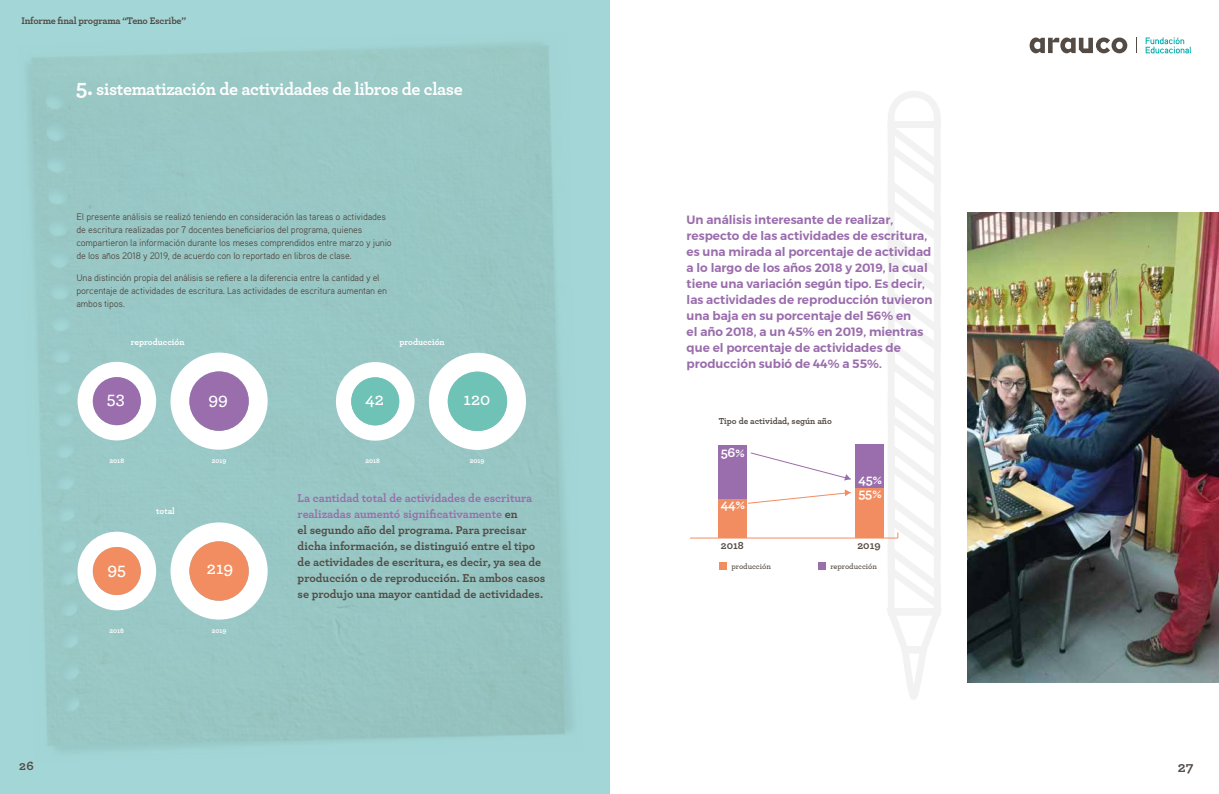
<style>
.page{position:relative;width:1219px;height:794px;background:#fff}
.page>*{position:absolute;margin:0;border:0;box-sizing:border-box;transform-origin:0 0}
.t1{font:700 18px "Archer";letter-spacing:-.02em;color:#fff}
.t2{font:600 18px "Archer";color:#fff}
.t3{font:700 15px "Archer";color:#544b45}
.t4{font:700 14px "Archer";letter-spacing:-.025em;color:#fff}
.t5{font:700 13px "Archer";color:#544b45}
.t6{font:600 12px/16px "Montserrat";color:#9a6dac}
.t7{font:700 12px/16px "Archer";color:#544b45}
.t8{font:700 11px "Archer";color:#544b45}
.t9{font:700 10px "Archer";letter-spacing:-.02em;color:#544b45}
.t10{font:9.5px/13px "Aaux Pro OT";letter-spacing:-.02em;color:#544b45}
.t11{font:700 9px "Archer";color:#fff}
.t12{font:700 9px "Archer";color:#544b45}
.t13{font:600 8px "Archer";color:#544b45}
.t14{font:700 7px "Archer";color:#fff}
.s1{font-size:23px}
.s2{color:#9a6dac}
</style>
<div class="page">
<div style="left:0;top:0;width:609px;height:794px;background:#a3d6d6"></div>
<img style="left:28px;top:44px;width:544px;height:706px">
<img style="left:967px;top:213px;width:252px;height:469px">
<div style="left:718px;top:498px;width:28px;height:40px;background:#f28d61"></div>
<div style="left:718px;top:444px;width:28px;height:54px;background:#9a6dac"></div>
<div style="left:855px;top:488px;width:28px;height:50px;background:#f28d61"></div>
<div style="left:855px;top:444px;width:28px;height:44px;background:#9a6dac"></div>
<hr style="left:690px;top:538px;width:208px;height:1px;background:#f28d61">
<svg style="left:885px;top:91px;width:57px;height:609px"></svg>
<svg style="left:750px;top:452px;width:101px;height:28px"></svg>
<svg style="left:748px;top:489px;width:103px;height:15px"></svg>
<div style="left:719px;top:562px;width:7px;height:7px;background:#f28d61"></div>
<div style="left:818px;top:562px;width:7px;height:7px;background:#9a6dac"></div>
<svg style="left:78px;top:362px;width:78px;height:78px"></svg>
<svg style="left:170px;top:352px;width:98px;height:98px"></svg>
<div style="left:93px;top:377px;width:48px;height:48px;background:#9a6dac;border-radius:50%"></div>
<div style="left:189px;top:371px;width:60px;height:60px;background:#9a6dac;border-radius:50%"></div>
<svg style="left:336px;top:362px;width:79px;height:79px;background:#ddeceb"></svg>
<svg style="left:429px;top:353px;width:97px;height:97px;background:#deedec"></svg>
<div style="left:351px;top:377px;width:48px;height:48px;background:#6fc2b6;border-radius:50%"></div>
<div style="left:448px;top:372px;width:59px;height:59px;background:#6fc2b6;border-radius:50%"></div>
<svg style="left:78px;top:532px;width:78px;height:78px"></svg>
<svg style="left:170px;top:522px;width:98px;height:97px"></svg>
<div style="left:93px;top:547px;width:48px;height:48px;background:#f28d61;border-radius:50%"></div>
<div style="left:189px;top:541px;width:60px;height:60px;background:#f28d61;border-radius:50%"></div>
<svg style="left:1030px;top:38px;width:97px;height:15px"></svg>
<svg style="left:1146px;top:37px;width:45px;height:16px"></svg>
<svg style="left:1136px;top:38px;width:1px;height:15px"></svg>
<p class="t9" style="left:22px;top:12px;width:166px">Informe final programa “Teno Escribe”</p>
<h1 class="t1" style="left:76px;top:75px;width:388px"><span class="s1">5.</span> sistematización de actividades de libros de clase</h1>
<p class="t10" style="left:77px;top:210px;width:317px">El presente análisis se realizó teniendo en consideración las tareas o actividades de escritura realizadas por 7 docentes beneficiarios del programa, quienes compartieron la información durante los meses comprendidos entre marzo y junio de los años 2018 y 2019, de acuerdo con lo reportado en libros de clase.</p>
<p class="t10" style="left:77px;top:270px;width:312px">Una distinción propia del análisis se refiere a la diferencia entre la cantidad y el porcentaje de actividades de escritura. Las actividades de escritura aumentan en ambos tipos.</p>
<p class="t11" style="left:131px;top:334px;width:55px">reproducción</p>
<p class="t11" style="left:399px;top:334px;width:47px">producción</p>
<h1 class="t2" style="left:107px;top:385px;width:19px">53</h1>
<h1 class="t2" style="left:208px;top:385px;width:21px">99</h1>
<p class="t14" style="left:110px;top:455px;width:16px">2018</p>
<p class="t14" style="left:212px;top:455px;width:16px">2019</p>
<p class="t11" style="left:156px;top:504px;width:20px">total</p>
<h1 class="t2" style="left:107px;top:556px;width:20px">95</h1>
<h1 class="t2" style="left:207px;top:555px;width:28px">219</h1>
<p class="t14" style="left:109px;top:625px;width:16px">2018</p>
<p class="t14" style="left:212px;top:625px;width:16px">2019</p>
<h1 class="t2" style="left:365px;top:386px;width:20px">42</h1>
<h1 class="t2" style="left:463px;top:386px;width:28px">120</h1>
<p class="t14" style="left:365px;top:455px;width:16px">2018</p>
<p class="t14" style="left:470px;top:455px;width:16px">2019</p>
<p class="t7" style="left:298px;top:489px;width:249px"><span class="s2">La cantidad total de actividades de escritura realizadas aumentó significativamente</span> en<br>el segundo año del programa. Para precisar dicha información, se distinguió entre el tipo de actividades de escritura, es decir, ya sea de producción o de reproducción. En ambos casos se produjo una mayor cantidad de actividades.</p>
<p class="t6" style="left:687px;top:212px;width:247px">Un análisis interesante de realizar, respecto de las actividades de escritura, es una mirada al porcentaje de actividad a lo largo de los años 2018 y 2019, la cual tiene una variación según tipo. Es decir, las actividades de reproducción tuvieron una baja en su porcentaje del 56% en<br>el año 2018, a un 45% en 2019, mientras que el porcentaje de actividades de producción subió de 44% a 55%.</p>
<p class="t12" style="left:719px;top:413px;width:115px">Tipo de actividad, según año</p>
<h3 class="t4" style="left:721px;top:441px;width:26px">56%</h3>
<h3 class="t4" style="left:720px;top:493px;width:26px">44%</h3>
<h3 class="t4" style="left:858px;top:468px;width:26px">45%</h3>
<h3 class="t4" style="left:858px;top:483px;width:25px">55%</h3>
<p class="t8" style="left:721px;top:536px;width:24px">2018</p>
<p class="t8" style="left:857px;top:536px;width:25px">2019</p>
<p class="t13" style="left:731px;top:560px;width:41px">producción</p>
<p class="t13" style="left:830px;top:560px;width:48px">reproducción</p>
<h3 class="t5" style="left:19px;top:755px;width:16px">26</h3>
<h2 class="t3" style="left:1178px;top:755px;width:17px">27</h2>
</div>
